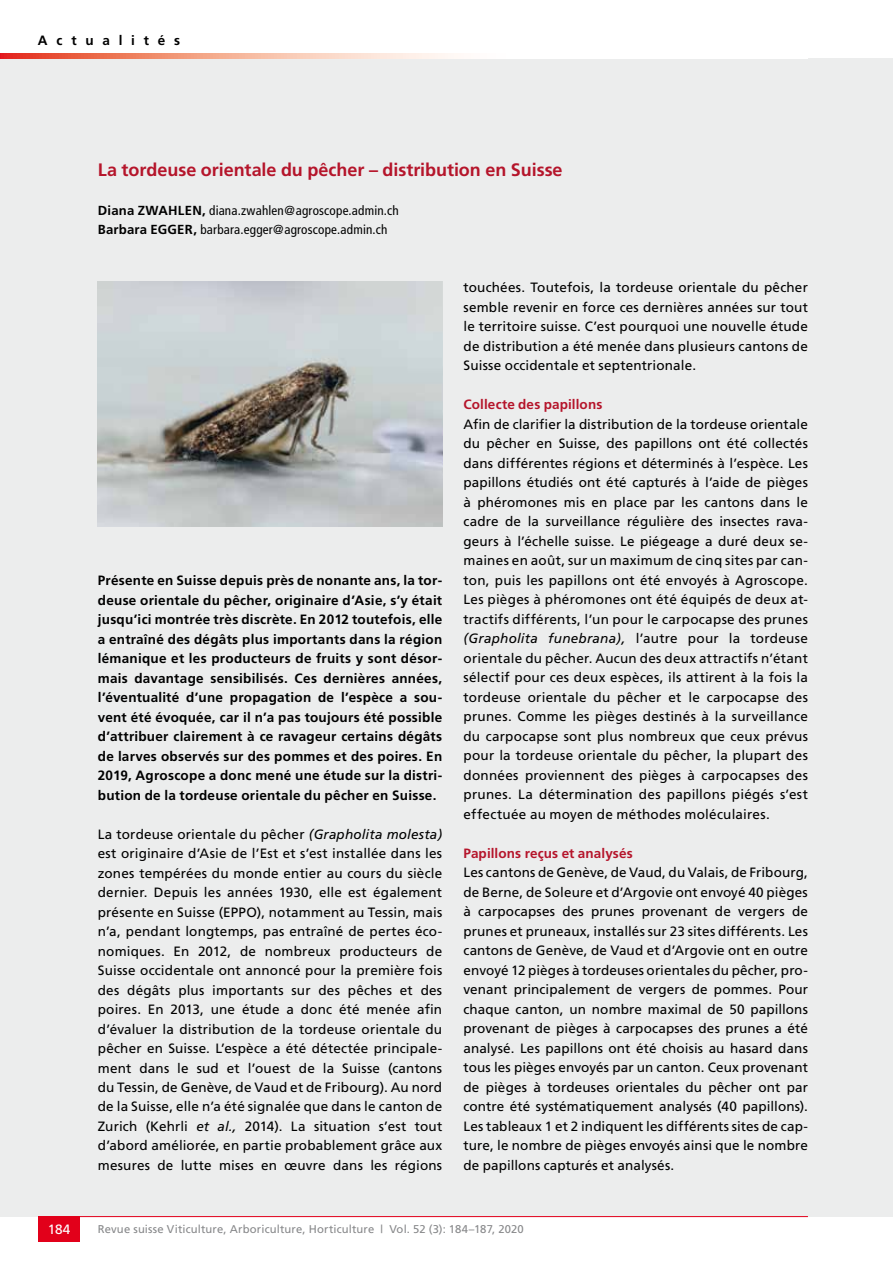
<style>
.page{position:relative;width:893px;height:1263px;background:#fff}
.page>*{position:absolute;margin:0;border:0;box-sizing:border-box;transform-origin:0 0}
.t1{font:700 18px "Frutiger";color:#b5152b}
.t2{font:13.5px/19.5px "Frutiger";letter-spacing:.015em;color:#000;text-align:justify}
.t3{font:700 13.5px/19.5px "Frutiger";letter-spacing:.02em;color:#000;text-align:justify}
.t4{font:700 13.5px "Frutiger";letter-spacing:.01em;color:#b5152b}
.t5{font:700 13.5px "Frutiger";letter-spacing:.65em;color:#000}
.t6{font:13.5px "Frutiger";color:#fff}
.t7{font:condensed 13.2px/19.5px "Frutiger";letter-spacing:.015em;color:#000}
.t8{font:11.25px "Frutiger";letter-spacing:.015em;color:#87888a}
.s1{font-weight:700;font-stretch:normal}
.s2{font-style:italic}
</style>
<div class="page">
<div style="left:0;top:58px;width:893px;height:1158px;background:#eceded"></div>
<img style="left:98px;top:282px;width:344px;height:244px">
<svg style="left:0;top:54px;width:451px;height:4px;background:#f3a48f"></svg>
<hr style="left:38px;top:1216px;width:770px;height:1px;background:#e2001a">
<div style="left:38px;top:1216px;width:42px;height:26px;background:#e2001a"></div>
<p class="t5" style="left:38px;top:32px;width:144px">Actualités</p>
<h1 class="t1" style="left:98px;top:159px;width:466px">La tordeuse orientale du pêcher – distribution en Suisse</h1>
<p class="t7" style="left:98px;top:200px;width:302px"><span class="s1">Diana ZWAHLEN,</span> diana.zwahlen@agroscope.admin.ch<br><span class="s1">Barbara EGGER,</span> barbara.egger@agroscope.admin.ch</p>
<p class="t3" style="left:98px;top:570px;width:346px">Présente en Suisse depuis près de nonante ans, la tor&shy;deuse orientale du pêcher, originaire d’Asie, s’y était jusqu’ici montrée très discrète. En 2012 toutefois, elle a entraîné des dégâts plus importants dans la région lémanique et les producteurs de fruits y sont désor&shy;mais davantage sensibilisés. Ces dernières années, l’éventualité d’une propagation de l’espèce a sou&shy;vent été évoquée, car il n’a pas toujours été possible d’attribuer clairement à ce ravageur certains dégâts de larves observés sur des pommes et des poires. En 2019, Agroscope a donc mené une étude sur la distri&shy;bution de la tordeuse orientale du pêcher en Suisse.</p>
<p class="t2" style="left:98px;top:824px;width:346px">La tordeuse orientale du pêcher <span class="s2">(Grapholita molesta) </span>est originaire d’Asie de l’Est et s’est installée dans les zones tempérées du monde entier au cours du siècle dernier. Depuis les années 1930, elle est également présente en Suisse (EPPO), notamment au Tessin, mais n’a, pendant longtemps, pas entraîné de pertes éco&shy;nomiques. En 2012, de nombreux producteurs de Suisse occidentale ont annoncé pour la première fois des dégâts plus importants sur des pêches et des poires. En 2013, une étude a donc été menée afin d’évaluer la distribution de la tordeuse orientale du pêcher en Suisse. L’espèce a été détectée principale&shy;ment dans le sud et l’ouest de la Suisse (cantons du Tessin, de Genève, de Vaud et de Fribourg). Au nord de la Suisse, elle n’a été signalée que dans le canton de Zurich (Kehrli <span class="s2">et al.,</span> 2014). La situation s’est tout d’abord améliorée, en partie probablement grâce aux mesures de lutte mises en œuvre dans les régions</p>
<p class="t2" style="left:463px;top:278px;width:346px">touchées. Toutefois, la tordeuse orientale du pêcher semble revenir en force ces dernières années sur tout le territoire suisse. C’est pourquoi une nouvelle étude de distribution a été menée dans plusieurs cantons de Suisse occidentale et septentrionale.</p>
<p class="t4" style="left:463px;top:397px;width:140px">Collecte des papillons</p>
<p class="t2" style="left:463px;top:414px;width:346px">Afin de clarifier la distribution de la tordeuse orientale du pêcher en Suisse, des papillons ont été collectés dans différentes régions et déterminés à l’espèce. Les papillons étudiés ont été capturés à l’aide de pièges à phéromones mis en place par les cantons dans le cadre de la surveillance régulière des insectes rava&shy;geurs à l’échelle suisse. Le piégeage a duré deux se&shy;maines en août, sur un maximum de cinq sites par can&shy;ton, puis les papillons ont été envoyés à Agroscope.<br>Les pièges à phéromones ont été équipés de deux at&shy;tractifs différents, l’un pour le carpocapse des prunes <span class="s2">(Grapholita funebrana),</span> l’autre pour la tordeuse orientale du pêcher. Aucun des deux attractifs n’étant sélectif pour ces deux espèces, ils attirent à la fois la tordeuse orientale du pêcher et le carpocapse des prunes. Comme les pièges destinés à la surveillance du carpocapse sont plus nombreux que ceux prévus pour la tordeuse orientale du pêcher, la plupart des données proviennent des pièges à carpocapses des prunes. La détermination des papillons piégés s’est effectuée au moyen de méthodes moléculaires.</p>
<p class="t4" style="left:463px;top:845px;width:171px">Papillons reçus et analysés</p>
<p class="t2" style="left:463px;top:863px;width:346px">Les cantons de Genève, de Vaud, du Valais, de Fribourg, de Berne, de Soleure et d’Argovie ont envoyé 40 pièges à carpocapses des prunes provenant de vergers de prunes et pruneaux, installés sur 23 sites différents. Les cantons de Genève, de Vaud et d’Argovie ont en outre envoyé 12 pièges à tordeuses orientales du pêcher, pro&shy;venant principalement de vergers de pommes. Pour chaque canton, un nombre maximal de 50 papillons provenant de pièges à carpocapses des prunes a été analysé. Les papillons ont été choisis au hasard dans tous les pièges envoyés par un canton. Ceux provenant de pièges à tordeuses orientales du pêcher ont par contre été systématiquement analysés (40 papillons).<br>Les tableaux 1 et 2 indiquent les différents sites de cap&shy;ture, le nombre de pièges envoyés ainsi que le nombre de papillons capturés et analysés.</p>
<p class="t6" style="left:48px;top:1221px;width:24px">184</p>
<p class="t8" style="left:98px;top:1223px;width:428px">Revue suisse Viticulture, Arboriculture, Horticulture | Vol. 52 (3): 184–187, 2020</p>
</div>
